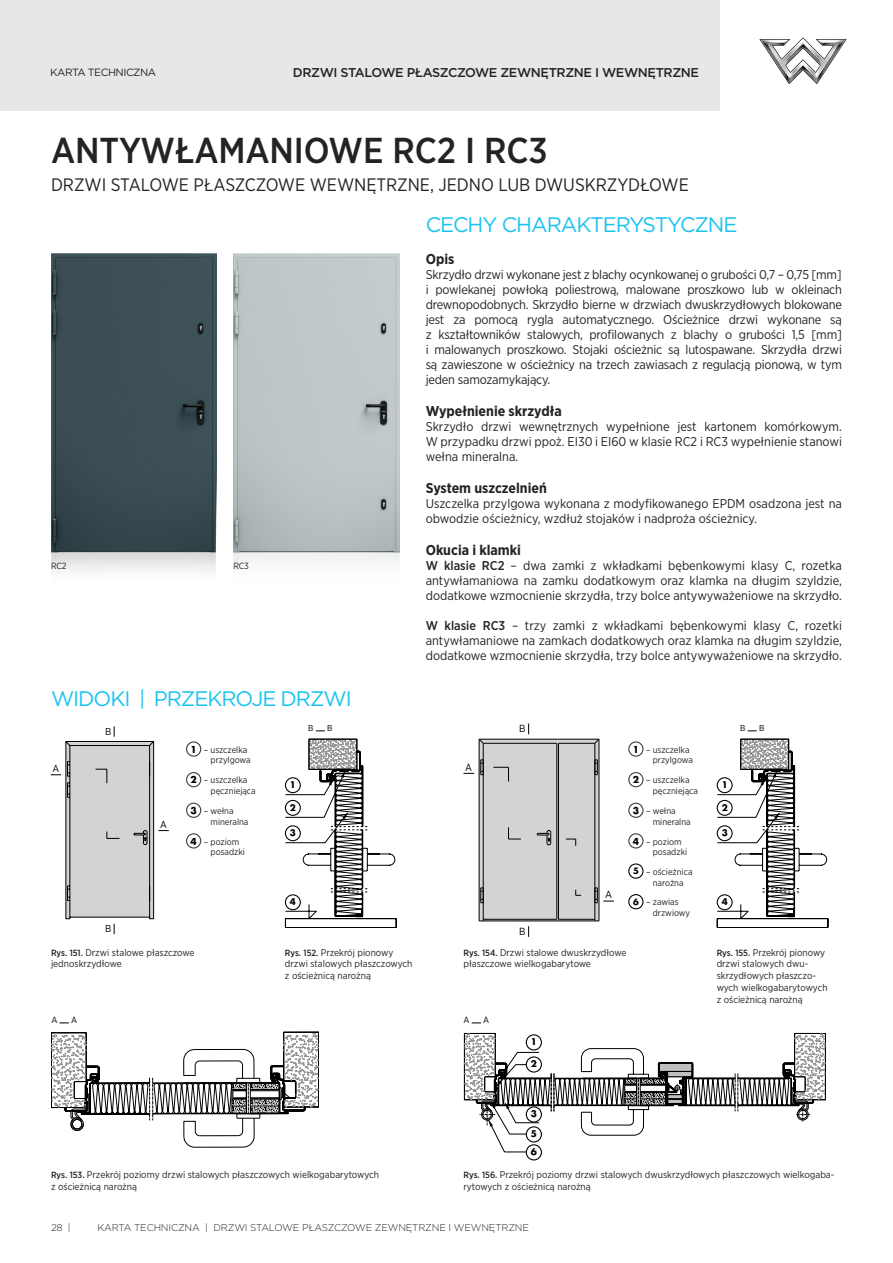
<style>
.page{position:relative;width:893px;height:1263px;background:#fff}
.page>*{position:absolute;margin:0;border:0;box-sizing:border-box;transform-origin:0 0}
.t1{font:500 36px "Gotham Narrow";letter-spacing:-.005em;color:#242324}
.t2{font:21px "Gotham";letter-spacing:-.05em;color:#1ac3ef}
.t3{font:18px "Gotham Narrow";letter-spacing:-.005em;color:#242324}
.t4{font:700 14.25px "Gotham Narrow";color:#242324}
.t5{font:12.75px/15px "Gotham Narrow";color:#242324;text-align:justify}
.t6{font:500 12.75px "Gotham";letter-spacing:-.03em;color:#242324}
.t7{font:10.5px "Gotham";letter-spacing:-.045em;color:#242324}
.t8{font:10.35px "Gotham Narrow";color:#000}
.t9{font:700 10.2px/22px "Futura TEE";color:#000}
.t10{font:700 10.05px "Futura TEE";color:#000}
.t11{font:10.05px "Gotham Narrow";color:#000}
.t12{font:9.75px/11.7px "Gotham Narrow";color:#242324}
.t13{font:300 9.75px "Gotham";letter-spacing:-.015em;color:#242324}
.t14{font:700 9.6px "Futura TEE";color:#000}
.t15{font:9px/10.8px "Gotham Narrow";color:#242324}
.t16{font:9px "Gotham Narrow";color:#000}
.t17{font:8.55px "Gotham Narrow";color:#000}
.s1{font-weight:500}
.s2{font-family:"Futura TEE";font-weight:700;font-size:10.5px;color:#000}
.s3{font-weight:500;font-size:9px}
</style>
<div class="page">
<div style="left:0;top:0;width:721px;height:111px;background:#e6e7e8"></div>
<svg style="left:759px;top:37px;width:88px;height:47px"></svg>
<img style="left:51px;top:253px;width:166px;height:319px">
<img style="left:233px;top:253px;width:166px;height:315px">
<svg style="left:51px;top:726px;width:118px;height:208px"></svg>
<svg style="left:285px;top:739px;width:111px;height:189px"></svg>
<svg style="left:717px;top:739px;width:111px;height:189px"></svg>
<div style="left:186px;top:741px;width:15px;height:16px;border:1px solid #404042;border-radius:50%"></div>
<div style="left:628px;top:741px;width:15px;height:16px;border:1px solid #404042;border-radius:50%"></div>
<div style="left:186px;top:772px;width:15px;height:15px;border:1px solid #404042;border-radius:50%"></div>
<div style="left:628px;top:772px;width:15px;height:15px;border:1px solid #404042;border-radius:50%"></div>
<div style="left:186px;top:803px;width:15px;height:15px;border:1px solid #404042;border-radius:50%"></div>
<div style="left:628px;top:803px;width:15px;height:15px;border:1px solid #404042;border-radius:50%"></div>
<div style="left:186px;top:833px;width:15px;height:15px;border:1px solid #404042;border-radius:50%"></div>
<div style="left:628px;top:833px;width:15px;height:15px;border:1px solid #404042;border-radius:50%"></div>
<hr style="left:195px;top:1147px;width:48px;height:1px;background:#000">
<svg style="left:51px;top:1032px;width:268px;height:115px"></svg>
<div style="left:526px;top:1144px;width:16px;height:16px;border:1px solid #000;border-radius:50%"></div>
<svg style="left:464px;top:1033px;width:362px;height:119px"></svg>
<div style="left:479px;top:739px;width:120px;height:182px;background:#d1d3d4"></div>
<hr style="left:558px;top:743px;width:1px;height:176px;background:#000">
<hr style="left:556px;top:743px;width:1px;height:176px;background:#000">
<svg style="left:596px;top:759px;width:2px;height:16px"></svg>
<hr style="left:558px;top:919px;width:37px;height:1px;background:#000">
<svg style="left:594px;top:738px;width:5px;height:6px"></svg>
<hr style="left:558px;top:743px;width:37px;height:1px;background:#000">
<hr style="left:595px;top:743px;width:1px;height:178px;background:#000">
<hr style="left:558px;top:739px;width:41px;height:1px;background:#000">
<hr style="left:599px;top:739px;width:1px;height:182px;background:#000">
<svg style="left:480px;top:759px;width:3px;height:16px"></svg>
<svg style="left:480px;top:887px;width:3px;height:16px"></svg>
<hr style="left:483px;top:919px;width:74px;height:1px;background:#000">
<svg style="left:478px;top:738px;width:6px;height:6px"></svg>
<hr style="left:483px;top:743px;width:74px;height:1px;background:#000">
<hr style="left:483px;top:743px;width:1px;height:178px;background:#000">
<hr style="left:479px;top:739px;width:79px;height:1px;background:#000">
<hr style="left:479px;top:739px;width:1px;height:182px;background:#000">
<svg style="left:575px;top:890px;width:6px;height:6px"></svg>
<svg style="left:566px;top:839px;width:10px;height:7px"></svg>
<svg style="left:508px;top:827px;width:13px;height:13px"></svg>
<svg style="left:493px;top:767px;width:16px;height:14px"></svg>
<hr style="left:483px;top:921px;width:112px;height:1px;background:#000">
<svg style="left:537px;top:830px;width:14px;height:15px"></svg>
<svg style="left:595px;top:887px;width:19px;height:16px"></svg>
<div style="left:628px;top:863px;width:15px;height:16px;border:1px solid #000;border-radius:50%"></div>
<div style="left:628px;top:894px;width:15px;height:15px;border:1px solid #000;border-radius:50%"></div>
<p class="t7" style="left:50px;top:66px;width:108px">KARTA TECHNICZNA</p>
<p class="t6" style="left:293px;top:65px;width:408px">DRZWI STALOWE PŁASZCZOWE ZEWNĘTRZNE I WEWNĘTRZNE</p>
<h1 class="t1" style="left:51px;top:127px;width:498px">ANTYWŁAMANIOWE RC2 I RC3</h1>
<h3 class="t3" style="left:51px;top:174px;width:639px">DRZWI STALOWE PŁASZCZOWE WEWNĘTRZNE, JEDNO LUB DWUSKRZYDŁOWE</h3>
<p class="t15" style="left:51px;top:560px;width:17px">RC2</p>
<p class="t15" style="left:233px;top:560px;width:17px">RC3</p>
<h2 class="t2" style="left:51px;top:685px;width:302px">WIDOKI | PRZEKROJE DRZWI</h2>
<p class="t11" style="left:105px;top:725px;width:8px">B</p>
<p class="t17" style="left:308px;top:722px;width:7px">B</p>
<p class="t17" style="left:327px;top:722px;width:7px">B</p>
<h2 class="t2" style="left:426px;top:211px;width:313px">CECHY CHARAKTERYSTYCZNE</h2>
<p class="t4" style="left:426px;top:250px;width:30px">Opis</p>
<p class="t5" style="left:426px;top:267px;width:418px">Skrzydło drzwi wykonane jest z blachy ocynkowanej o grubości 0,7 – 0,75 [mm] i powlekanej powłoką poliestrową, malowane proszkowo lub w okleinach drewnopodobnych. Skrzydło bierne w drzwiach dwuskrzydłowych blokowane jest za pomocą rygla automatycznego. Ościeżnice drzwi wykonane są z kształtowników stalowych, profilowanych z blachy o grubości 1,5 [mm] i malowanych proszkowo. Stojaki ościeżnic są lutospawane. Skrzydła drzwi są zawieszone w ościeżnicy na trzech zawiasach z regulacją pionową, w tym jeden samozamykający.</p>
<p class="t4" style="left:426px;top:402px;width:138px">Wypełnienie skrzydła</p>
<p class="t5" style="left:426px;top:419px;width:418px">Skrzydło drzwi wewnętrznych wypełnione jest kartonem komórkowym.<br>W przypadku drzwi ppoż. EI30 i EI60 w klasie RC2 i RC3 wypełnienie stanowi wełna mineralna.</p>
<p class="t4" style="left:426px;top:479px;width:123px">System uszczelnień</p>
<p class="t5" style="left:426px;top:496px;width:418px">Uszczelka przylgowa wykonana z modyfikowanego EPDM osadzona jest na obwodzie ościeżnicy, wzdłuż stojaków i nadproża ościeżnicy.</p>
<p class="t4" style="left:426px;top:541px;width:97px">Okucia i klamki</p>
<p class="t5" style="left:426px;top:558px;width:418px"><span class="s1">W klasie RC2</span> – dwa zamki z wkładkami bębenkowymi klasy C, rozetka antywłamaniowa na zamku dodatkowym oraz klamka na długim szyldzie, dodatkowe wzmocnienie skrzydła, trzy bolce antywyważeniowe na skrzydło.</p>
<p class="t5" style="left:426px;top:618px;width:418px"><span class="s1">W klasie RC3</span> – trzy zamki z wkładkami bębenkowymi klasy C, rozetki antywłamaniowe na zamkach dodatkowych oraz klamka na długim szyldzie, dodatkowe wzmocnienie skrzydła, trzy bolce antywyważeniowe na skrzydło.</p>
<p class="t8" style="left:519px;top:722px;width:8px">B</p>
<p class="t17" style="left:740px;top:722px;width:7px">B</p>
<p class="t17" style="left:759px;top:722px;width:7px">B</p>
<p class="t11" style="left:52px;top:762px;width:8px">A</p>
<p class="t11" style="left:105px;top:922px;width:8px">B</p>
<p class="t11" style="left:160px;top:818px;width:8px">A</p>
<p class="t15" style="left:211px;top:744px;width:42px;text-indent:-20px"><span class="s2">1</span> – uszczelka przylgowa</p>
<p class="t15" style="left:653px;top:744px;width:42px;text-indent:-20px"><span class="s2">1</span> – uszczelka przylgowa</p>
<p class="t15" style="left:211px;top:774px;width:47px;text-indent:-20px"><span class="s2">2</span> – uszczelka pęczniejąca</p>
<p class="t15" style="left:653px;top:774px;width:47px;text-indent:-20px"><span class="s2">2</span> – uszczelka pęczniejąca</p>
<p class="t15" style="left:211px;top:805px;width:39px;text-indent:-20px"><span class="s2">3</span> – wełna mineralna</p>
<p class="t15" style="left:653px;top:805px;width:39px;text-indent:-20px"><span class="s2">3</span> – wełna mineralna</p>
<p class="t15" style="left:211px;top:836px;width:36px;text-indent:-20px"><span class="s2">4</span> – poziom posadzki</p>
<p class="t15" style="left:653px;top:836px;width:36px;text-indent:-20px"><span class="s2">4</span> – poziom posadzki</p>
<p class="t8" style="left:465px;top:760px;width:8px">A</p>
<p class="t10" style="left:290px;top:778px;width:8px">1</p>
<p class="t10" style="left:290px;top:801px;width:8px">2</p>
<p class="t10" style="left:290px;top:826px;width:8px">3</p>
<p class="t10" style="left:290px;top:895px;width:8px">4</p>
<p class="t8" style="left:519px;top:925px;width:8px">B</p>
<p class="t8" style="left:605px;top:888px;width:8px">A</p>
<p class="t14" style="left:633px;top:865px;width:7px">5</p>
<p class="t15" style="left:646px;top:866px;width:48px;text-align:center">– ościeżnica narożna</p>
<p class="t14" style="left:633px;top:895px;width:7px">6</p>
<p class="t15" style="left:653px;top:896px;width:39px;text-indent:-7px">– zawias drzwiowy</p>
<p class="t10" style="left:722px;top:778px;width:8px">1</p>
<p class="t10" style="left:722px;top:801px;width:8px">2</p>
<p class="t10" style="left:722px;top:826px;width:8px">3</p>
<p class="t10" style="left:722px;top:895px;width:8px">4</p>
<p class="t12" style="left:51px;top:946px;width:145px"><span class="s3">Rys. 151.</span> Drzwi stalowe płaszczowe jednoskrzydłowe</p>
<p class="t12" style="left:285px;top:946px;width:129px"><span class="s3">Rys. 152.</span> Przekrój pionowy drzwi stalowych płaszczowych z ościeżnicą narożną</p>
<p class="t12" style="left:463px;top:946px;width:164px"><span class="s3">Rys. 154.</span> Drzwi stalowe dwuskrzydłowe płaszczowe wielkogabarytowe</p>
<p class="t12" style="left:717px;top:946px;width:112px"><span class="s3">Rys. 155.</span> Przekrój pionowy drzwi stalowych dwu&shy;skrzydłowych płaszczo&shy;wych wielkogabarytowych z ościeżnicą narożną</p>
<p class="t16" style="left:51px;top:1014px;width:8px">A</p>
<p class="t16" style="left:71px;top:1014px;width:8px">A</p>
<p class="t16" style="left:463px;top:1014px;width:8px">A</p>
<p class="t16" style="left:483px;top:1014px;width:8px">A</p>
<p class="t9" style="left:531px;top:1031px;width:8px">1<br>2</p>
<p class="t9" style="left:531px;top:1104px;width:8px;line-height:20px">3<br>5</p>
<p class="t9" style="left:531px;top:1141px;width:8px">6</p>
<p class="t12" style="left:51px;top:1169px;width:329px"><span class="s3">Rys. 153.</span> Przekrój poziomy drzwi stalowych płaszczowych wielkogabarytowych z ościeżnicą narożną</p>
<p class="t12" style="left:463px;top:1169px;width:372px"><span class="s3">Rys. 156.</span> Przekrój poziomy drzwi stalowych dwuskrzydłowych płaszczowych wielkogaba&shy;rytowych z ościeżnicą narożną</p>
<p class="t13" style="left:51px;top:1221px;width:21px">28 |</p>
<p class="t13" style="left:97px;top:1221px;width:433px">KARTA TECHNICZNA | DRZWI STALOWE PŁASZCZOWE ZEWNĘTRZNE I WEWNĘTRZNE</p>
</div>
